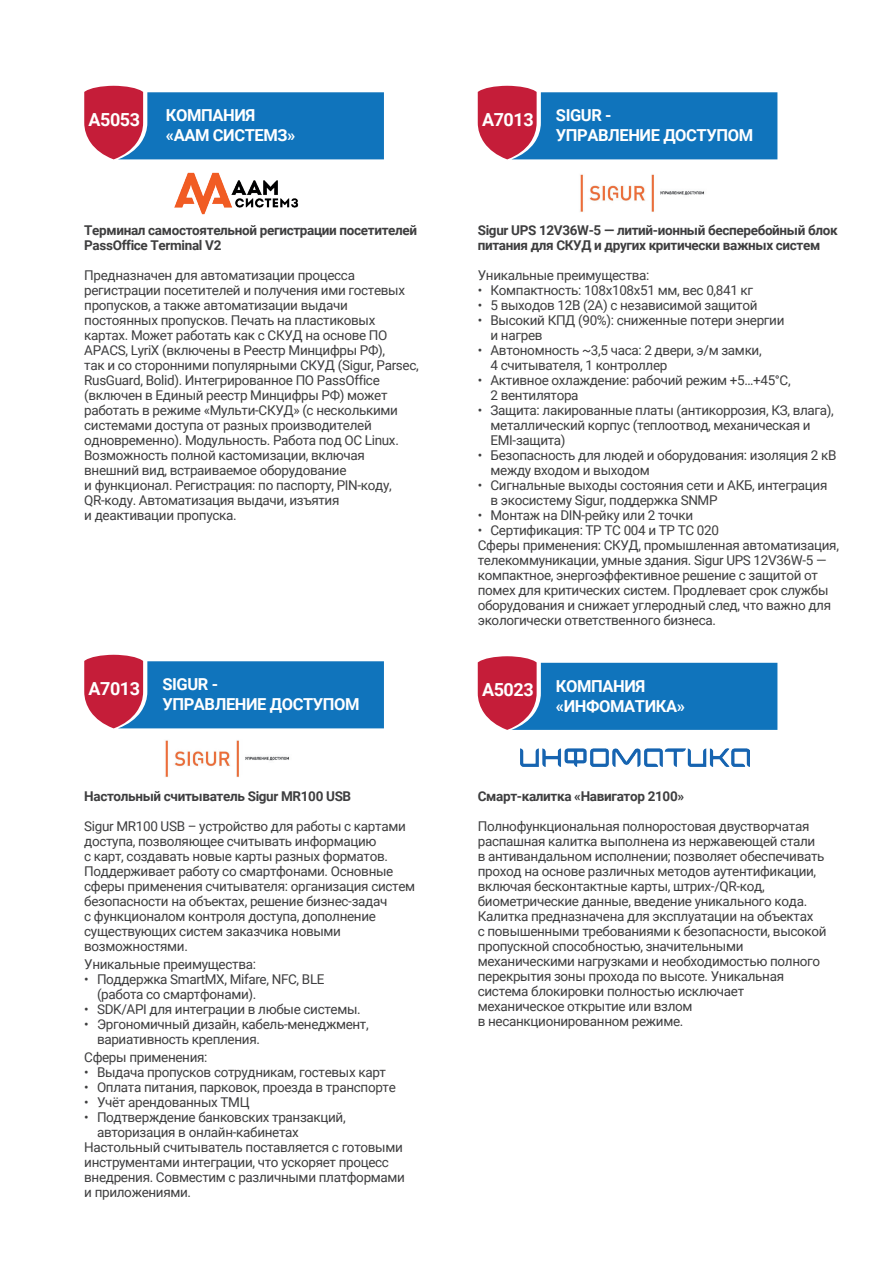
<style>
.page{position:relative;width:893px;height:1263px;background:#fff}
.page>*{position:absolute;margin:0;border:0;box-sizing:border-box;transform-origin:0 0}
.t1{font:700 18px "Roboto";letter-spacing:-.025em;color:#fff}
.t2{font:700 16.5px/19.8px "Roboto";letter-spacing:-.025em;color:#fff}
.t3{font:13.5px/15px "Roboto";letter-spacing:-.025em;color:#3e3e3f}
.t4{font:700 13.5px/15px "Roboto";letter-spacing:-.025em;color:#3e3e3f}
</style>
<div class="page">
<svg style="left:84px;top:86px;width:300px;height:73px;background:#4774ad"></svg>
<svg style="left:478px;top:86px;width:299px;height:73px;background:#4573ac"></svg>
<svg style="left:478px;top:656px;width:299px;height:74px;background:#4774ad"></svg>
<svg style="left:84px;top:655px;width:300px;height:73px;background:#4774ad"></svg>
<img style="left:174px;top:172px;width:125px;height:43px">
<img style="left:580px;top:174px;width:124px;height:38px">
<img style="left:165px;top:740px;width:124px;height:37px">
<img style="left:520px;top:748px;width:229px;height:19px">
<h1 class="t1" style="left:89px;top:107px;width:53px">А5053</h1>
<p class="t2" style="left:556px;top:105px;width:199px">SIGUR -<br>УПРАВЛЕНИЕ ДОСТУПОМ</p>
<p class="t2" style="left:166px;top:105px;width:131px">КОМПАНИЯ «ААМ СИСТЕМЗ»</p>
<h1 class="t1" style="left:482px;top:107px;width:53px">А7013</h1>
<p class="t4" style="left:84px;top:223px;width:334px">Терминал самостоятельной регистрации посетителей<br>PassOffice Terminal V2</p>
<p class="t3" style="left:84px;top:268px;width:336px">Предназначен для автоматизации процесса регистрации посетителей и получения ими гостевых пропусков, а также автоматизации выдачи постоянных пропусков. Печать на пластиковых картах. Может работать как с СКУД на основе ПО APACS, LyriX (включены в Реестр Минцифры РФ),<br>так и со сторонними популярными СКУД (Sigur, Parsec, RusGuard, Bolid). Интегрированное ПО PassOffice (включен в Единый реестр Минцифры РФ) может работать в режиме «Мульти-СКУД» (с несколькими системами доступа от разных производителей одновременно). Модульность. Работа под ОС Linux.<br>Возможность полной кастомизации, включая внешний вид, встраиваемое оборудование<br>и функционал. Регистрация: по паспорту, PIN-коду, QR-коду. Автоматизация выдачи, изъятия<br>и деактивации пропуска.</p>
<h1 class="t1" style="left:89px;top:676px;width:53px">А7013</h1>
<p class="t2" style="left:162px;top:674px;width:199px">SIGUR -<br>УПРАВЛЕНИЕ ДОСТУПОМ</p>
<p class="t4" style="left:84px;top:788px;width:268px">Настольный считыватель Sigur MR100 USB</p>
<p class="t3" style="left:84px;top:818px;width:332px">Sigur MR100 USB – устройство для работы с картами доступа, позволяющее считывать информацию<br>с карт, создавать новые карты разных форматов.<br>Поддерживает работу со смартфонами. Основные сферы применения считывателя: организация систем безопасности на объектах, решение бизнес-задач<br>с функционалом контроля доступа, дополнение существующих систем заказчика новыми возможностями.</p>
<p class="t3" style="left:84px;top:956px;width:173px">Уникальные преимущества:</p>
<p class="t3" style="left:97px;top:971px;width:229px;text-indent:-13px">• Поддержка SmartMX, Mifare, NFC, BLE (работа со смартфонами).</p>
<p class="t3" style="left:84px;top:1001px;width:278px">• SDK/API для интеграции в любые системы.</p>
<p class="t3" style="left:97px;top:1016px;width:273px;text-indent:-13px">• Эргономичный дизайн, кабель-менеджмент, вариативность крепления.</p>
<p class="t3" style="left:84px;top:1049px;width:125px">Сферы применения:</p>
<p class="t3" style="left:84px;top:1064px;width:303px">• Выдача пропусков сотрудникам, гостевых карт</p>
<p class="t3" style="left:84px;top:1079px;width:313px">• Оплата питания, парковок, проезда в транспорте</p>
<p class="t3" style="left:84px;top:1094px;width:167px">• Учёт арендованных ТМЦ</p>
<p class="t3" style="left:84px;top:1109px;width:263px">• Подтверждение банковских транзакций,</p>
<p class="t3" style="left:97px;top:1124px;width:203px">авторизация в онлайн-кабинетах</p>
<p class="t3" style="left:84px;top:1139px;width:320px">Настольный считыватель поставляется с готовыми</p>
<p class="t3" style="left:84px;top:1154px;width:306px">инструментами интеграции, что ускоряет процесс</p>
<p class="t3" style="left:84px;top:1169px;width:322px">внедрения. Совместим с различными платформами</p>
<p class="t3" style="left:84px;top:1184px;width:108px">и приложениями.</p>
<p class="t4" style="left:478px;top:223px;width:361px">Sigur UPS 12V36W-5 — литий-ионный бесперебойный блок питания для СКУД и других критически важных систем</p>
<p class="t3" style="left:478px;top:268px;width:173px">Уникальные преимущества:</p>
<p class="t3" style="left:478px;top:283px;width:277px">• Компактность: 108x108x51 мм, вес 0,841 кг</p>
<p class="t3" style="left:478px;top:298px;width:281px">• 5 выходов 12В (2А) с независимой защитой</p>
<p class="t3" style="left:490px;top:313px;width:295px;text-indent:-13px">• Высокий КПД (90%): сниженные потери энергии и нагрев</p>
<p class="t3" style="left:490px;top:343px;width:273px;text-indent:-13px">• Автономность ~3,5 часа: 2 двери, э/м замки,<br>4 считывателя, 1 контроллер</p>
<p class="t3" style="left:490px;top:373px;width:302px;text-indent:-13px">• Активное охлаждение: рабочий режим +5…+45°С,<br>2 вентилятора</p>
<p class="t3" style="left:490px;top:403px;width:345px;text-indent:-13px">• Защита: лакированные платы (антикоррозия, КЗ, влага), металлический корпус (теплоотвод, механическая и<br>EMI-защита)</p>
<p class="t3" style="left:490px;top:448px;width:348px;text-indent:-13px">• Безопасность для людей и оборудования: изоляция 2 кВ между входом и выходом</p>
<p class="t3" style="left:490px;top:478px;width:338px;text-indent:-13px">• Сигнальные выходы состояния сети и АКБ, интеграция в экосистему Sigur, поддержка SNMP</p>
<p class="t3" style="left:478px;top:508px;width:217px">• Монтаж на DIN-рейку или 2 точки</p>
<p class="t3" style="left:478px;top:523px;width:363px">• Сертификация: ТР ТС 004 и ТР ТС 020<br>Сферы применения: СКУД, промышленная автоматизация, телекоммуникации, умные здания. Sigur UPS 12V36W-5 — компактное, энергоэффективное решение с защитой от помех для критических систем. Продлевает срок службы оборудования и снижает углеродный след, что важно для экологически ответственного бизнеса.</p>
<h1 class="t1" style="left:482px;top:677px;width:53px">А5023</h1>
<p class="t2" style="left:556px;top:676px;width:131px">КОМПАНИЯ «ИНФОМАТИКА»</p>
<p class="t4" style="left:478px;top:788px;width:208px">Смарт-калитка «Навигатор 2100»</p>
<p class="t3" style="left:478px;top:818px;width:350px">Полнофункциональная полноростовая двустворчатая распашная калитка выполнена из нержавеющей стали<br>в антивандальном исполнении; позволяет обеспечивать проход на основе различных методов аутентификации, включая бесконтактные карты, штрих-/QR-код, биометрические данные, введение уникального кода.<br>Калитка предназначена для эксплуатации на объектах<br>с повышенными требованиями к безопасности, высокой пропускной способностью, значительными механическими нагрузками и необходимостью полного перекрытия зоны прохода по высоте. Уникальная система блокировки полностью исключает механическое открытие или взлом<br>в несанкционированном режиме.</p>
</div>
